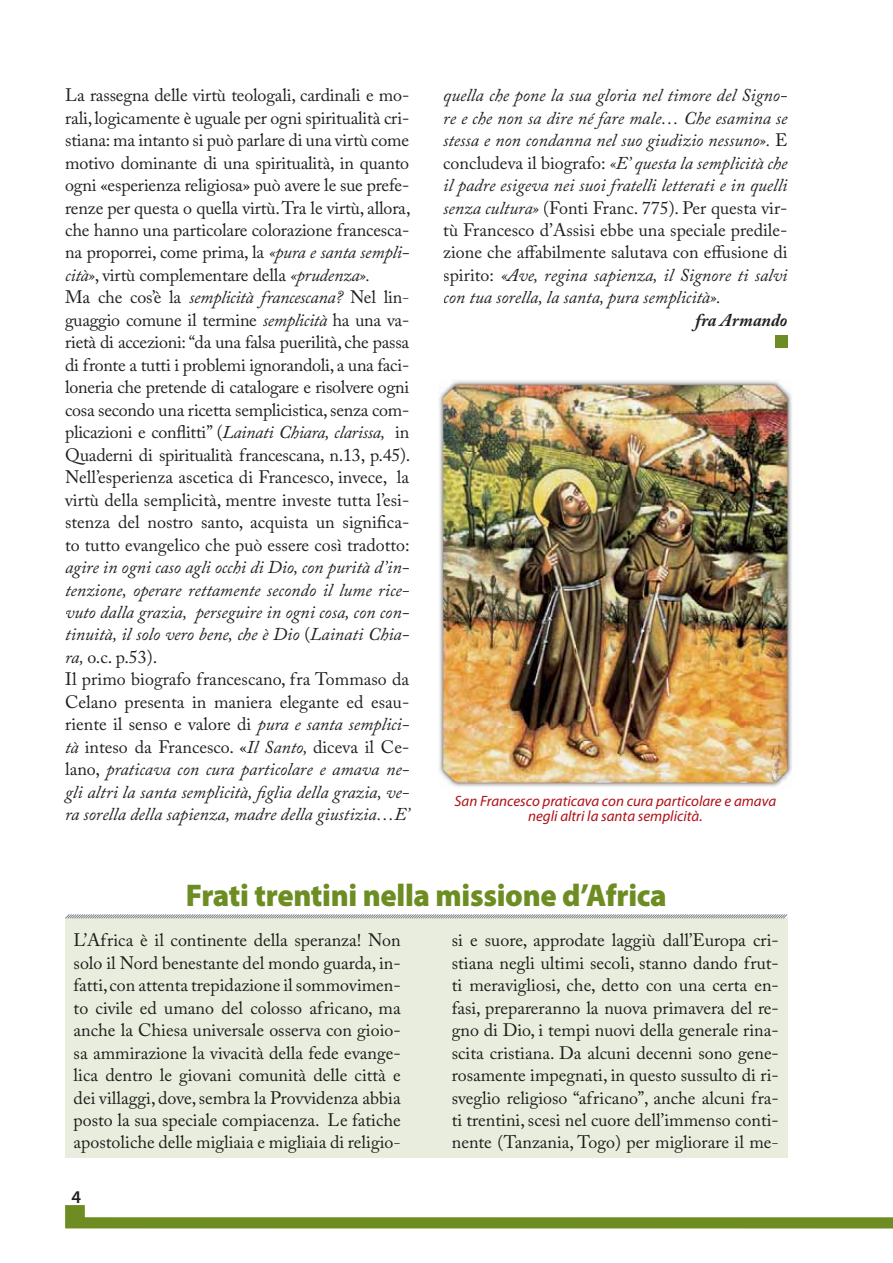
<style>
.page{position:relative;width:893px;height:1263px;background:#fff}
.page>*{position:absolute;margin:0;border:0;box-sizing:border-box;transform-origin:0 0}
.t1{font:900 31.5px "Myriad Pro";letter-spacing:-.01em;color:#6d8d23;scale:.96 1}
.t2{font:18px/22.5px "Adobe Caslon Pro";letter-spacing:-.01em;color:#231f20}
.t3{font:italic 18px/22.5px "Adobe Caslon Pro";color:#231f20}
.t4{font:18px/22.5px "Adobe Caslon Pro";color:#1e1d1a;text-align:justify}
.t5{font:italic 700 18px "Adobe Caslon Pro";color:#231f20}
.t6{font:600 18px "Myriad Pro";color:#231f20}
.t7{font:italic 15px/15px "Myriad Pro";color:#b01016;text-align:center}
.s1{font-style:italic}
.s2{font-style:normal}
</style>
<div class="page">
<img style="left:438px;top:380px;width:354px;height:407px">
<img style="left:443px;top:385px;width:344px;height:398px">
<div style="left:65px;top:919px;width:722px;height:239px;background:#e9edde"></div>
<svg style="left:65px;top:1205px;width:827px;height:23px"></svg>
<div style="left:774px;top:336px;width:13px;height:12px;background:#6d8d23"></div>
<svg style="left:65px;top:914px;width:722px;height:5px;background:#bcc1c2"></svg>
<p class="t2" style="left:65px;top:86px;width:347px">La rassegna delle virtù teologali, cardinali e mo&shy;rali, logicamente è uguale per ogni spiritualità cri&shy;stiana: ma intanto si può parlare di una virtù come motivo dominante di una spiritualità, in quanto ogni «esperienza religiosa» può avere le sue prefe&shy;renze per questa o quella virtù. Tra le virtù, allora, che hanno una particolare colorazione francesca&shy;na proporrei, come prima, la <span class="s1">«pura e santa sempli&shy;cità»</span>, virtù complementare della <span class="s1">«prudenza».<br></span>Ma che cos’è la <span class="s1">semplicità francescana?</span> Nel lin&shy;guaggio comune il termine <span class="s1">semplicità</span> ha una va&shy;rietà di accezioni: “da una falsa puerilità, che passa di fronte a tutti i problemi ignorandoli, a una faci&shy;loneria che pretende di catalogare e risolvere ogni cosa secondo una ricetta semplicistica, senza com&shy;plicazioni e conflitti” (<span class="s1">Lainati Chiara, clarissa,</span> in Quaderni di spiritualità francescana, n.13, p.45).<br>Nell’esperienza ascetica di Francesco, invece, la virtù della semplicità, mentre investe tutta l’esi&shy;stenza del nostro santo, acquista un significa&shy;to tutto evangelico che può essere così tradotto:</p>
<p class="t3" style="left:65px;top:558px;width:346px">agire in ogni caso agli occhi di Dio, con purità d’in&shy;tenzione, operare rettamente secondo il lume rice&shy;vuto dalla grazia, perseguire in ogni cosa, con con&shy;tinuità, il solo vero bene, che è Dio <span class="s2">(</span>Lainati Chia&shy;ra, <span class="s2">o.c. p.53).<br>Il primo biografo francescano, fra Tommaso da Celano presenta in maniera elegante ed esau&shy;riente il senso e valore di</span> pura e santa semplici&shy;tà <span class="s2">inteso da Francesco. «</span>Il Santo, <span class="s2">diceva il Ce&shy;lano,</span> praticava con cura particolare e amava ne&shy;gli altri la santa semplicità, figlia della grazia, ve&shy;ra sorella della sapienza, madre della giustizia…E’</p>
<p class="t3" style="left:443px;top:86px;width:346px;text-align:justify">quella che pone la sua gloria nel timore del Signo&shy;re e che non sa dire né fare male… Che esamina se stessa e non condanna nel suo giudizio nessuno». <span class="s2">E concludeva il biografo:</span> «E’ questa la semplicità che il padre esigeva nei suoi fratelli letterati e in quelli senza cultura» <span class="s2">(Fonti Franc. 775). Per questa vir&shy;tù Francesco d’Assisi ebbe una speciale predile&shy;zione che affabilmente salutava con effusione di spirito:</span> «Ave, regina sapienza, il Signore ti salvi con tua sorella, la santa, pura semplicità».</p>
<p class="t5" style="left:695px;top:309px;width:93px">fra Armando</p>
<p class="t7" style="left:454px;top:795px;width:323px">San Francesco praticava con cura particolare e amava negli altri la santa semplicità.</p>
<h1 class="t1" style="left:186px;top:876px;width:502px">Frati trentini nella missione d’Africa</h1>
<p class="t4" style="left:74px;top:931px;width:329px">L’Africa è il continente della speranza! Non solo il Nord benestante del mondo guarda, in&shy;fatti, con attenta trepidazione il sommovimen&shy;to civile ed umano del colosso africano, ma anche la Chiesa universale osserva con gioio&shy;sa ammirazione la vivacità della fede evange&shy;lica dentro le giovani comunità delle città e dei villaggi, dove, sembra la Provvidenza abbia posto la sua speciale compiacenza. Le fatiche apostoliche delle migliaia e migliaia di religio-</p>
<p class="t4" style="left:452px;top:931px;width:328px">si e suore, approdate laggiù dall’Europa cri&shy;stiana negli ultimi secoli, stanno dando frut&shy;ti meravigliosi, che, detto con una certa en&shy;fasi, prepareranno la nuova primavera del re&shy;gno di Dio, i tempi nuovi della generale rina&shy;scita cristiana. Da alcuni decenni sono gene&shy;rosamente impegnati, in questo sussulto di ri&shy;sveglio religioso “africano”, anche alcuni fra&shy;ti trentini, scesi nel cuore dell’immenso conti&shy;nente (Tanzania, Togo) per migliorare il me-</p>
<p class="t6" style="left:71px;top:1186px;width:11px">4</p>
</div>
